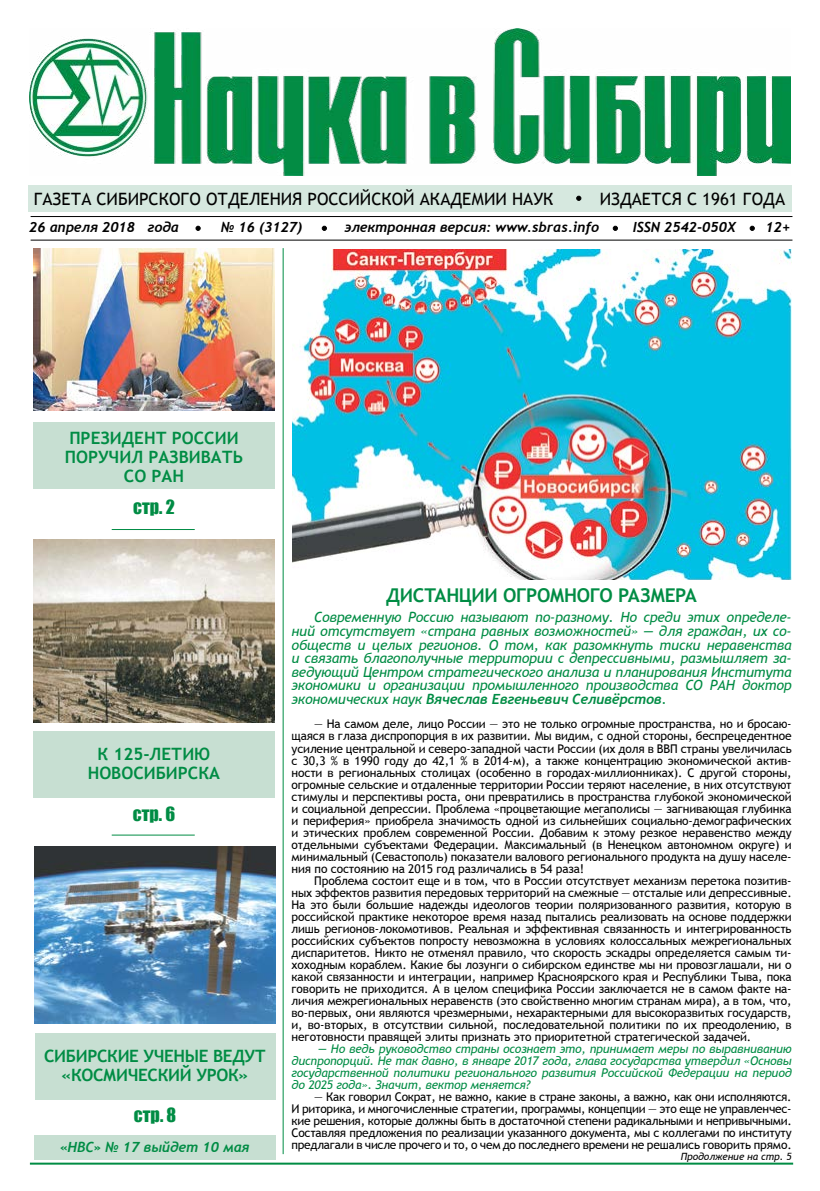
<style>
.page{position:relative;width:820px;height:1191px;background:#fff}
.page>*{position:absolute;margin:0;border:0;box-sizing:border-box;transform-origin:0 0}
.t1{font:700 19px "Trebuchet MS";letter-spacing:-.02em;color:#008c44}
.t2{font:18px "Impact";color:#008c44}
.t3{font:17px "Trebuchet MS";color:#000}
.t4{font:700 17px/19px "Trebuchet MS";color:#008c44;text-align:center}
.t5{font:700 17px/19px "Trebuchet MS";letter-spacing:-.02em;color:#008c44;text-align:center}
.t6{font:italic 14px/13.6px "Trebuchet MS";letter-spacing:-.01em;color:#008c44;text-align:justify}
.t7{font:italic 700 14px "Trebuchet";color:#000}
.t8{font:italic 700 14px "Trebuchet";letter-spacing:-.01em;color:#008c44}
.t9{font:12px/12px "Trebuchet MS";letter-spacing:-.01em;color:#000;text-align:justify}
.t10{font:italic 12px/12px "Trebuchet MS";letter-spacing:-.01em;color:#008c44;text-align:justify}
.t11{font:italic 10px "Trebuchet MS";color:#000}
.s1{font-family:"Trebuchet MS";font-weight:400}
</style>
<div class="page">
<div style="left:33px;top:422px;width:241px;height:67px;background:#c7dfd2"></div>
<div style="left:33px;top:731px;width:241px;height:66px;background:#c7dfd2"></div>
<img style="left:292px;top:249px;width:499px;height:330px">
<div style="left:28px;top:185px;width:763px;height:27px;background:#d6e8df"></div>
<hr style="left:31px;top:216px;width:761px;height:1px;background:#000">
<hr style="left:31px;top:240px;width:761px;height:1px;background:#000">
<svg style="left:576px;top:196px;width:5px;height:5px"></svg>
<svg style="left:322px;top:226px;width:4px;height:5px"></svg>
<svg style="left:196px;top:226px;width:4px;height:5px"></svg>
<svg style="left:749px;top:226px;width:5px;height:5px"></svg>
<svg style="left:612px;top:226px;width:5px;height:5px"></svg>
<hr style="left:282px;top:248px;width:1px;height:906px;background:#008c44">
<hr style="left:30px;top:1162px;width:762px;height:2px;background:#008c44">
<img style="left:30px;top:29px;width:760px;height:147px">
<hr style="left:112px;top:834px;width:83px;height:1px;background:#008c44">
<hr style="left:112px;top:529px;width:83px;height:1px;background:#008c44">
<img style="left:33px;top:248px;width:241px;height:162px">
<img style="left:33px;top:539px;width:241px;height:183px">
<img style="left:34px;top:846px;width:241px;height:177px">
<div style="left:35px;top:1033px;width:240px;height:66px;background:#c7dfd2"></div>
<div style="left:35px;top:1135px;width:241px;height:24px;background:#c7dfd2"></div>
<h3 class="t3" style="left:34px;top:189px;width:521px">ГАЗЕТА СИБИРСКОГО ОТДЕЛЕНИЯ РОССИЙСКОЙ АКАДЕМИИ НАУК</h3>
<h3 class="t3" style="left:599px;top:189px;width:187px">ИЗДАЕТСЯ С 1961 ГОДА</h3>
<p class="t7" style="left:29px;top:219px;width:151px">26 апреля 2018 года</p>
<p class="t7" style="left:221px;top:219px;width:83px">№ 16 (3127)</p>
<p class="t7" style="left:344px;top:219px;width:256px">электронная версия: www.sbras.info</p>
<p class="t7" style="left:632px;top:219px;width:105px">ISSN 2542-050X</p>
<p class="t7" style="left:765px;top:219px;width:26px">12+</p>
<h3 class="t4" style="left:65px;top:429px;width:180px">ПРЕЗИДЕНТ РОССИИ<br>ПОРУЧИЛ РАЗВИВАТЬ<br>СО РАН</h3>
<h2 class="t2" style="left:133px;top:492px;width:43px">стр. 2</h2>
<h3 class="t4" style="left:88px;top:744px;width:134px">К 125-ЛЕТИЮ<br>НОВОСИБИРСКА</h3>
<h2 class="t2" style="left:133px;top:799px;width:44px">стр. 6</h2>
<h3 class="t5" style="left:44px;top:1046px;width:223px">СИБИРСКИЕ УЧЕНЫЕ ВЕДУТ «КОСМИЧЕСКИЙ УРОК»</h3>
<h2 class="t2" style="left:134px;top:1101px;width:44px">стр. 8</h2>
<p class="t8" style="left:60px;top:1138px;width:190px">«НВС» № 17 выйдет 10 мая</p>
<h1 class="t1" style="left:386px;top:583px;width:312px">ДИСТАНЦИИ ОГРОМНОГО РАЗМЕРА</h1>
<p class="t6" style="left:291px;top:611px;width:501px;text-indent:23px">Современную Россию называют по-разному. Но среди этих определе&shy;ний отсутствует «страна равных возможностей» — для граждан, их со&shy;обществ и целых регионов. О том, как разомкнуть тиски неравенства и связать благополучные территории с депрессивными, размышляет за&shy;ведующий Центром стратегического анализа и планирования Института экономики и организации промышленного производства СО РАН доктор</p>
<p class="t8" style="left:291px;top:690px;width:376px"><span class="s1">экономических наук</span> Вячеслав Евгеньевич Селивёрстов<span class="s1">.</span></p>
<p class="t9" style="left:291px;top:718px;width:501px;text-indent:23px">— На самом деле, лицо России — это не только огромные пространства, но и бросаю&shy;щаяся в глаза диспропорция в их развитии. Мы видим, с одной стороны, беспрецедентное усиление центральной и северо-западной части России (их доля в ВВП страны увеличилась с 30,3 % в 1990 году до 42,1 % в 2014-м), а также концентрацию экономической актив&shy;ности в региональных столицах (особенно в городах-миллионниках). С другой стороны, огромные сельские и отдаленные территории России теряют население, в них отсутствуют стимулы и перспективы роста, они превратились в пространства глубокой экономической и социальной депрессии. Проблема «процветающие мегаполисы — загнивающая глубинка и периферия» приобрела значимость одной из сильнейших социально-демографических и этических проблем современной России. Добавим к этому резкое неравенство между отдельными субъектами Федерации. Максимальный (в Ненецком автономном округе) и минимальный (Севастополь) показатели валового регионального продукта на душу населе&shy;ния по состоянию на 2015 год различались в 54 раза!</p>
<p class="t9" style="left:291px;top:874px;width:501px;text-indent:23px">Проблема состоит еще и в том, что в России отсутствует механизм перетока позитив&shy;ных эффектов развития передовых территорий на смежные — отсталые или депрессивные.<br>На это были большие надежды идеологов теории поляризованного развития, которую в российской практике некоторое время назад пытались реализовать на основе поддержки лишь регионов-локомотивов. Реальная и эффективная связанность и интегрированность российских субъектов попросту невозможна в условиях колоссальных межрегиональных диспаритетов. Никто не отменял правило, что скорость эскадры определяется самым ти&shy;хоходным кораблем. Какие бы лозунги о сибирском единстве мы ни провозглашали, ни о какой связанности и интеграции, например Красноярского края и Республики Тыва, пока говорить не приходится. А в целом специфика России заключается не в самом факте на&shy;личия межрегиональных неравенств (это свойственно многим странам мира), а в том, что, во-первых, они являются чрезмерными, нехарактерными для высокоразвитых государств, и, во-вторых, в отсутствии сильной, последовательной политики по их преодолению, в неготовности правящей элиты признать это приоритетной стратегической задачей.</p>
<p class="t10" style="left:291px;top:1042px;width:501px;text-indent:27px">— Но ведь руководство страны осознает это, принимает меры по выравниванию диспропорций. Не так давно, в январе 2017 года, глава государства утвердил «Основы государственной политики регионального развития Российской Федерации на период до 2025 года». Значит, вектор меняется?</p>
<p class="t9" style="left:291px;top:1090px;width:501px;text-indent:23px">— Как говорил Сократ, не важно, какие в стране законы, а важно, как они исполняются.<br>И риторика, и многочисленные стратегии, программы, концепции — это еще не управленчес&shy;кие решения, которые должны быть в достаточной степени радикальными и непривычными.<br>Составляя предложения по реализации указанного документа, мы с коллегами по институту предлагали в числе прочего и то, о чем до последнего времени не решались говорить прямо.</p>
<p class="t11" style="left:680px;top:1150px;width:112px">Продолжение на стр. 5</p>
</div>
